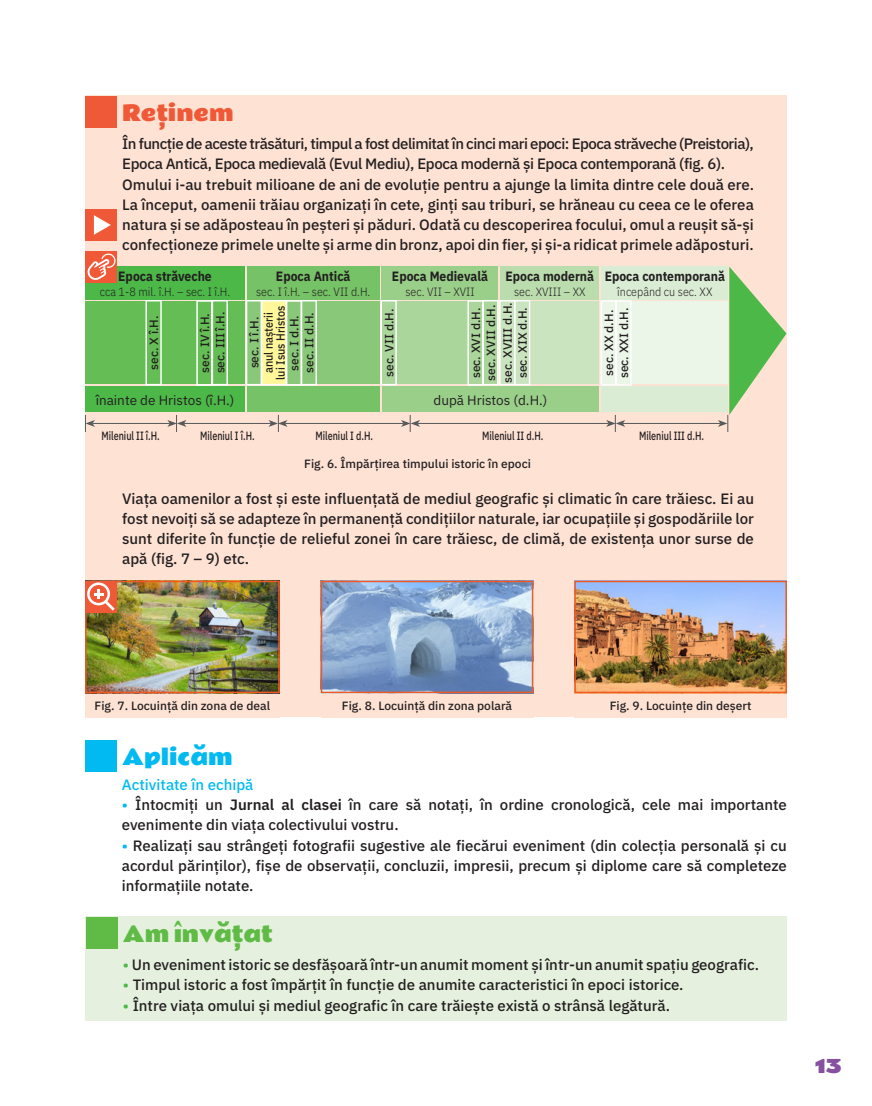
<style>
.page{position:relative;width:872px;height:1106px;background:#fff}
.page>*{position:absolute;margin:0;border:0;box-sizing:border-box;transform-origin:0 0}
.t1{font:21px "Rammetto One ROCE";color:#60bb46}
.t2{font:21px "Rammetto One ROCE";color:#00baf1}
.t3{font:21px "Rammetto One ROCE";color:#f05937}
.t4{font:18px "Rammetto One ROCE";color:#8551a0}
.t5{font:500 15px/20.2px "IBM Plex Sans";color:#231f20;text-align:justify}
.t6{font:500 15px/20.2px "IBM Plex Sans";letter-spacing:-.035em;color:#231f20}
.t7{font:500 15px "IBM Plex Sans";color:#00baf1}
.t8{font:700 13.5px "IBM Plex Sans";color:#231f20;scale:.9 1}
.t9{font:13.5px "IBM Plex Sans";color:#231f20}
.t10{font:500 12px "IBM Plex Sans";color:#231f20}
.t11{font:300 12px "IBM Plex Sans";color:#231f20;scale:.9 1}
.t12{font:500 12px "IBM Plex Sans";color:#231f20;scale:.75 1}
.t13{font:500 12px/12px "IBM Plex Sans";color:#231f20;text-align:center;scale:.9 1}
.s1{color:#00baf1}
.s2{font-weight:600}
.s3{color:#4cb848}
</style>
<div class="page">
<div style="left:85px;top:740px;width:32px;height:32px;background:#00baf1"></div>
<div style="left:86px;top:917px;width:701px;height:103px;background:#e5f1de"></div>
<div style="left:86px;top:917px;width:31px;height:31px;background:#60bb46"></div>
<div style="left:85px;top:96px;width:702px;height:620px;background:#fee2d4"></div>
<div style="left:85px;top:96px;width:32px;height:31px;background:#f05937"></div>
<div style="left:85px;top:266px;width:160px;height:34px;background:#4cb848"></div>
<div style="left:85px;top:386px;width:160px;height:26px;background:#4cb848"></div>
<div style="left:85px;top:302px;width:160px;height:82px;background:#65bd55"></div>
<div style="left:247px;top:266px;width:132px;height:34px;background:#76c266"></div>
<div style="left:247px;top:386px;width:132px;height:26px;background:#76c266"></div>
<div style="left:247px;top:302px;width:132px;height:82px;background:#88c878"></div>
<div style="left:382px;top:266px;width:116px;height:34px;background:#9acf8a"></div>
<div style="left:382px;top:386px;width:217px;height:26px;background:#9acf8a"></div>
<div style="left:382px;top:302px;width:116px;height:82px;background:#aad59b"></div>
<div style="left:500px;top:266px;width:99px;height:34px;background:#bbddae"></div>
<div style="left:500px;top:302px;width:99px;height:82px;background:#cae4c0"></div>
<div style="left:601px;top:266px;width:127px;height:34px;background:#daecd4"></div>
<div style="left:601px;top:386px;width:127px;height:26px;background:#daecd4"></div>
<div style="left:601px;top:302px;width:127px;height:82px;background:#ebf5e8"></div>
<div style="left:145px;top:300px;width:17px;height:85px;border:2px solid #fff"></div>
<div style="left:196px;top:300px;width:17px;height:85px;border:2px solid #fff"></div>
<div style="left:212px;top:300px;width:16px;height:85px;border:2px solid #fff"></div>
<div style="left:246px;top:300px;width:16px;height:85px;border:2px solid #fff"></div>
<div style="left:301px;top:300px;width:16px;height:85px;border:2px solid #fff"></div>
<div style="left:380px;top:300px;width:17px;height:85px;border:2px solid #fff"></div>
<div style="left:467px;top:300px;width:17px;height:85px;border:2px solid #fff"></div>
<div style="left:482px;top:300px;width:16px;height:85px;border:2px solid #fff"></div>
<div style="left:499px;top:300px;width:16px;height:85px;border:2px solid #fff"></div>
<div style="left:600px;top:300px;width:16px;height:85px;border:2px solid #fff"></div>
<div style="left:514px;top:300px;width:16px;height:85px;border:2px solid #fff"></div>
<div style="left:615px;top:300px;width:16px;height:85px;border:2px solid #fff"></div>
<div style="left:262px;top:301px;width:24px;height:83px;background:#fff79a"></div>
<div style="left:261px;top:300px;width:26px;height:85px;border:2px solid #fff"></div>
<hr style="left:92px;top:423px;width:78px;height:1px;background:#57585a">
<hr style="left:184px;top:423px;width:87px;height:1px;background:#57585a">
<hr style="left:285px;top:423px;width:118px;height:1px;background:#57585a">
<hr style="left:418px;top:423px;width:190px;height:1px;background:#57585a">
<hr style="left:623px;top:423px;width:97px;height:1px;background:#57585a">
<svg style="left:85px;top:415px;width:10px;height:17px"></svg>
<svg style="left:167px;top:415px;width:19px;height:17px"></svg>
<svg style="left:268px;top:415px;width:19px;height:17px"></svg>
<svg style="left:401px;top:415px;width:19px;height:17px"></svg>
<svg style="left:606px;top:415px;width:19px;height:17px"></svg>
<svg style="left:718px;top:266px;width:68px;height:166px"></svg>
<div style="left:85px;top:693px;width:195px;height:24px;background:#fee2d4"></div>
<img style="left:88px;top:583px;width:189px;height:107px">
<div style="left:85px;top:580px;width:195px;height:113px;border:2px solid #f15921"></div>
<div style="left:574px;top:693px;width:213px;height:24px;background:#fee2d4"></div>
<img style="left:577px;top:583px;width:207px;height:107px">
<div style="left:574px;top:580px;width:213px;height:113px;border:2px solid #f15921"></div>
<div style="left:321px;top:693px;width:212px;height:24px;background:#fee2d4"></div>
<img style="left:324px;top:583px;width:206px;height:107px">
<div style="left:321px;top:580px;width:212px;height:113px;border:2px solid #f15921"></div>
<div style="left:85px;top:580px;width:32px;height:32px;background:#f05937"></div>
<svg style="left:87px;top:582px;width:28px;height:28px"></svg>
<div style="left:85px;top:251px;width:32px;height:31px;background:#f05937"></div>
<svg style="left:88px;top:253px;width:28px;height:27px"></svg>
<div style="left:85px;top:209px;width:32px;height:32px;background:#f05937"></div>
<svg style="left:94px;top:215px;width:17px;height:20px"></svg>
<p class="t3" style="left:122px;top:96px;width:113px">Reținem</p>
<p class="t6" style="left:122px;top:132px;width:633px">În funcție de aceste trăsături, timpul a fost delimitat în cinci mari epoci: Epoca străveche (Preistoria),<br>Epoca Antică, Epoca medievală (Evul Mediu), Epoca modernă și Epoca contemporană (fig. 6).</p>
<p class="t5" style="left:122px;top:173px;width:633px">Omului i-au trebuit milioane de ani de evoluție pentru a ajunge la limita dintre cele două ere.<br>La început, oamenii trăiau organizați în cete, ginți sau triburi, se hrăneau cu ceea ce le oferea natura și se adăposteau în peșteri și păduri. Odată cu descoperirea focului, omul a reușit să-și confecționeze primele unelte și arme din bronz, apoi din fier, și și-a ridicat primele adăposturi.</p>
<p class="t8" style="left:118px;top:266px;width:105px">Epoca străveche</p>
<p class="t11" style="left:100px;top:282px;width:147px">cca 1‑8 mil. î.H. – sec. I î.H.</p>
<p class="t8" style="left:276px;top:266px;width:84px">Epoca Antică</p>
<p class="t11" style="left:256px;top:282px;width:128px">sec. I î.H. – sec. VII d.H.</p>
<p class="t8" style="left:392px;top:266px;width:108px">Epoca Medievală</p>
<p class="t11" style="left:405px;top:282px;width:78px">sec. VII – XVII</p>
<p class="t8" style="left:505px;top:266px;width:100px">Epoca modernă</p>
<p class="t11" style="left:514px;top:282px;width:81px">sec. XVIII – XX</p>
<p class="t8" style="left:604px;top:266px;width:135px">Epoca contemporană</p>
<p class="t11" style="left:617px;top:282px;width:107px">începând cu sec. XX</p>
<p class="t10" style="left:145px;top:370px;width:56px;rotate:-90deg">sec. X î.H.</p>
<p class="t10" style="left:196px;top:372px;width:61px;rotate:-90deg">sec. IV î.H.</p>
<p class="t10" style="left:211px;top:373px;width:63px;rotate:-90deg">sec. III î.H.</p>
<p class="t10" style="left:245px;top:368px;width:53px;rotate:-90deg">sec. I î.H.</p>
<p class="t10" style="left:285px;top:371px;width:57px;rotate:-90deg">sec. I d.H.</p>
<p class="t10" style="left:300px;top:373px;width:62px;rotate:-90deg">sec. II d.H.</p>
<p class="t10" style="left:380px;top:377px;width:70px;rotate:-90deg">sec. VII d.H.</p>
<p class="t10" style="left:467px;top:378px;width:72px;rotate:-90deg">sec. XVI d.H.</p>
<p class="t10" style="left:481px;top:380px;width:77px;rotate:-90deg">sec. XVII d.H.</p>
<p class="t10" style="left:498px;top:383px;width:82px;rotate:-90deg">sec. XVIII d.H.</p>
<p class="t10" style="left:513px;top:378px;width:72px;rotate:-90deg">sec. XIX d.H.</p>
<p class="t10" style="left:599px;top:376px;width:67px;rotate:-90deg">sec. XX d.H.</p>
<p class="t10" style="left:614px;top:378px;width:72px;rotate:-90deg">sec. XXI d.H.</p>
<p class="t13" style="left:261px;top:380px;width:84px;rotate:-90deg">anul nașterii lui Isus Hristos</p>
<p class="t9" style="left:96px;top:389px;width:140px">înainte de Hristos (î.H.)</p>
<p class="t9" style="left:433px;top:389px;width:115px">după Hristos (d.H.)</p>
<p class="t12" style="left:101px;top:427px;width:79px">Mileniul II î.H.</p>
<p class="t12" style="left:200px;top:427px;width:74px">Mileniul I î.H.</p>
<p class="t12" style="left:315px;top:427px;width:78px">Mileniul I d.H.</p>
<p class="t12" style="left:482px;top:427px;width:83px">Mileniul II d.H.</p>
<p class="t12" style="left:639px;top:427px;width:88px">Mileniul III d.H.</p>
<p class="t10" style="left:304px;top:454px;width:228px">Fig. 6. Împărțirea timpului istoric în epoci</p>
<p class="t5" style="left:122px;top:487px;width:633px">Viața oamenilor a fost și este influențată de mediul geografic și climatic în care trăiesc. Ei au fost nevoiți să se adapteze în permanență condițiilor naturale, iar ocupațiile și gospodăriile lor sunt diferite în funcție de relieful zonei în care trăiesc, de climă, de existența unor surse de apă (fig. 7 – 9) etc.</p>
<p class="t10" style="left:95px;top:696px;width:177px">Fig. 7. Locuință din zona de deal</p>
<p class="t10" style="left:342px;top:696px;width:172px">Fig. 8. Locuință din zona polară</p>
<p class="t10" style="left:609px;top:696px;width:143px">Fig. 9. Locuințe din deșert</p>
<p class="t2" style="left:122px;top:740px;width:112px">Aplicăm</p>
<p class="t7" style="left:122px;top:772px;width:133px">Activitate în echipă</p>
<p class="t5" style="left:122px;top:793px;width:666px"><span class="s1">•</span> Întocmiți un <span class="s2">Jurnal al clasei</span> în care să notați, în ordine cronologică, cele mai importante evenimente din viața colectivului vostru.</p>
<p class="t5" style="left:122px;top:834px;width:666px"><span class="s1">•</span> Realizați sau strângeți fotografii sugestive ale fiecărui eveniment (din colecția personală și cu acordul părinților), fișe de observații, concluzii, impresii, precum și diplome care să completeze informațiile notate.</p>
<p class="t1" style="left:123px;top:917px;width:151px">Am învățat</p>
<p class="t5" style="left:123px;top:953px;width:637px"><span class="s3">•</span> Un eveniment istoric se desfășoară într-un anumit moment și într‑un anumit spațiu geografic.</p>
<p class="t5" style="left:123px;top:973px;width:562px"><span class="s3">•</span> Timpul istoric a fost împărțit în funcție de anumite caracteristici în epoci istorice.</p>
<p class="t5" style="left:123px;top:993px;width:548px"><span class="s3">•</span> Între viața omului și mediul geografic în care trăiește există o strânsă legătură.</p>
<p class="t4" style="left:815px;top:1052px;width:28px">13</p>
</div>
